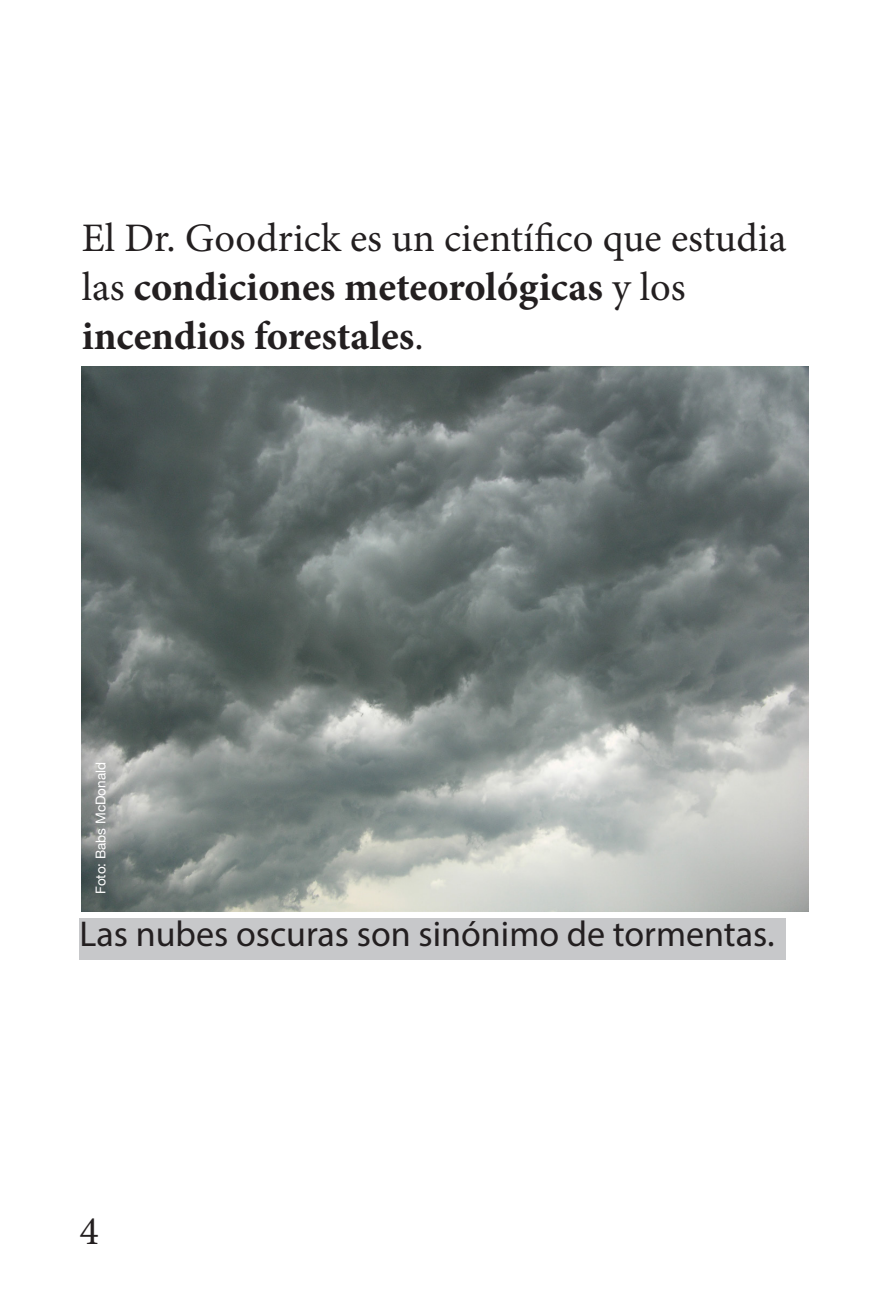
<style>
.page{position:relative;width:891px;height:1296px;background:#fff}
.page>*{position:absolute;margin:0;border:0;box-sizing:border-box;transform-origin:0 0}
.body{font:40.5px/48.6px "Minion Pro";color:#231f20}
.t1{font:36px "Myriad Pro";color:#231f20}
.t2{font:13.5px "Helvetica Neue";color:#fff}
.s1{font-weight:700}
</style>
<div class="page">
<div style="left:80px;top:919px;width:706px;height:41px;background:#c7c8ca"></div>
<img style="left:82px;top:366px;width:727px;height:546px">
<p class="body" style="left:82px;top:214px;width:706px">El Dr. Goodrick es un científico que estudia las <span class="s1">condiciones meteorológicas</span> y los <span class="s1">incendios forestales</span>.</p>
<p class="t2" style="left:89px;top:894px;width:134px;rotate:-90deg">Foto: Babs McDonald</p>
<p class="t1" style="left:80px;top:911px;width:696px">Las nubes oscuras son sinónimo de tormentas.</p>
<p class="body" style="left:79px;top:1207px;width:21px">4</p>
</div>
